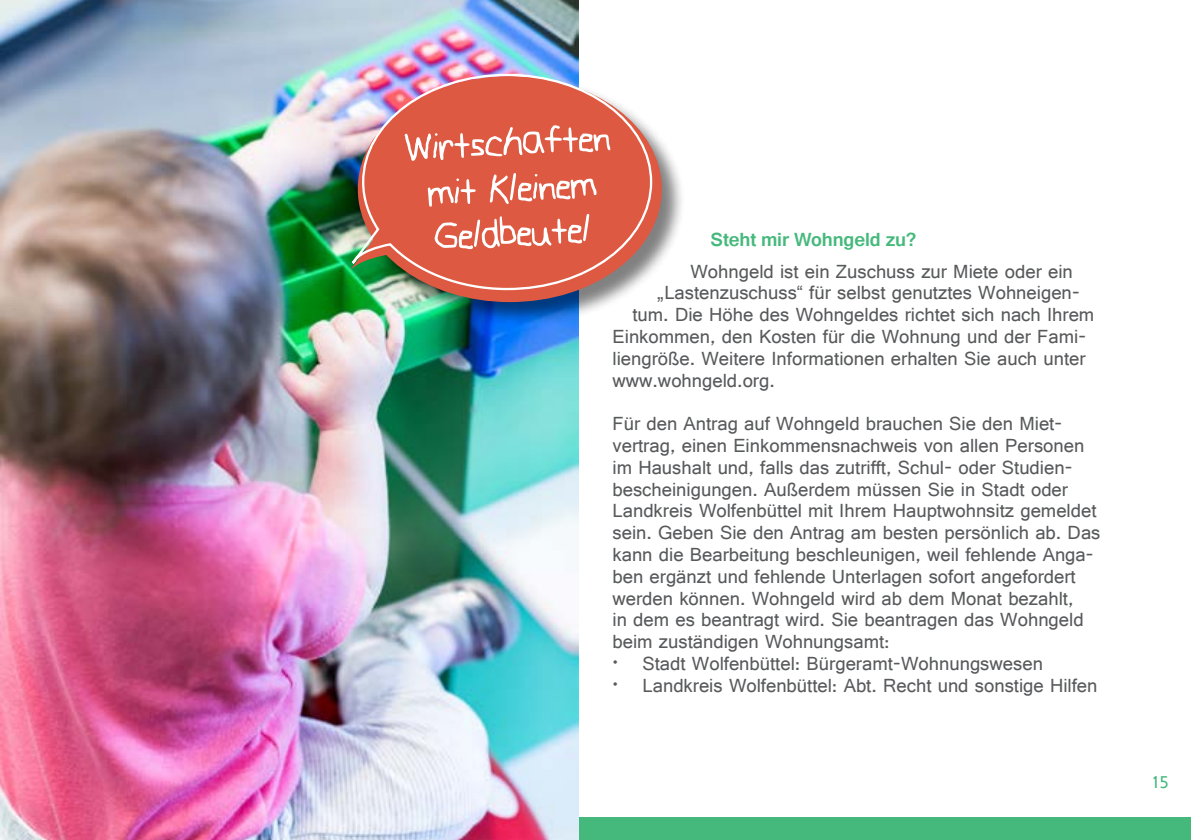
<style>
.page{position:relative;width:1191px;height:840px;background:#fff}
.page>*{position:absolute;margin:0;border:0;box-sizing:border-box;transform-origin:0 0}
.t1{font:20px/21.8px "Gautami";color:#58595b}
.t2{font:700 20px "Gautami";letter-spacing:-.005em;color:#45b97c}
.t3{font:18px "Gautami";color:#45b97c}
</style>
<div class="page">
<div style="left:0;top:816px;width:1191px;height:23px;background:#45b97c"></div>
<img style="left:0;top:0;width:578px;height:839px">
<div style="left:358px;top:76px;width:328px;height:250px;background:#000;opacity:.5"></div>
<div style="left:358px;top:76px;width:304px;height:226px;background:#dd5942;border-radius:50%"></div>
<img style="left:349px;top:73px;width:304px;height:218px">
<svg style="left:434px;top:214px;width:155px;height:35px"></svg>
<svg style="left:428px;top:173px;width:168px;height:33px"></svg>
<svg style="left:404px;top:125px;width:206px;height:36px"></svg>
<p class="t2" style="left:710px;top:227px;width:207px">Steht mir Wohngeld zu?</p>
<p class="t1" style="left:690px;top:259px;width:384px">Wohngeld ist ein Zuschuss zur Miete oder ein</p>
<p class="t1" style="left:656px;top:281px;width:425px">„Lastenzuschuss“ für selbst genutztes Wohneigen-</p>
<p class="t1" style="left:632px;top:303px;width:463px">tum. Die Höhe des Wohngeldes richtet sich nach Ihrem</p>
<p class="t1" style="left:612px;top:325px;width:475px">Einkommen, den Kosten für die Wohnung und der Fami-</p>
<p class="t1" style="left:612px;top:347px;width:474px">liengröße. Weitere Informationen erhalten Sie auch unter</p>
<p class="t1" style="left:612px;top:368px;width:164px">www.wohngeld.org.</p>
<p class="t1" style="left:612px;top:412px;width:489px">Für den Antrag auf Wohngeld brauchen Sie den Miet&shy;vertrag, einen Einkommensnachweis von allen Personen im Haushalt und, falls das zutrifft, Schul- oder Studien&shy;bescheinigungen. Außerdem müssen Sie in Stadt oder Landkreis Wolfenbüttel mit Ihrem Hauptwohnsitz gemeldet sein. Geben Sie den Antrag am besten persönlich ab. Das kann die Bearbeitung beschleunigen, weil fehlende Anga&shy;ben ergänzt und fehlende Unterlagen sofort angefordert werden können. Wohngeld wird ab dem Monat bezahlt,<br>in dem es beantragt wird. Sie beantragen das Wohngeld beim zuständigen Wohnungsamt:<br>· Stadt Wolfenbüttel: Bürgeramt-Wohnungswesen<br>· Landkreis Wolfenbüttel: Abt. Recht und sonstige Hilfen</p>
<p class="t3" style="left:1151px;top:770px;width:19px">15</p>
</div>
